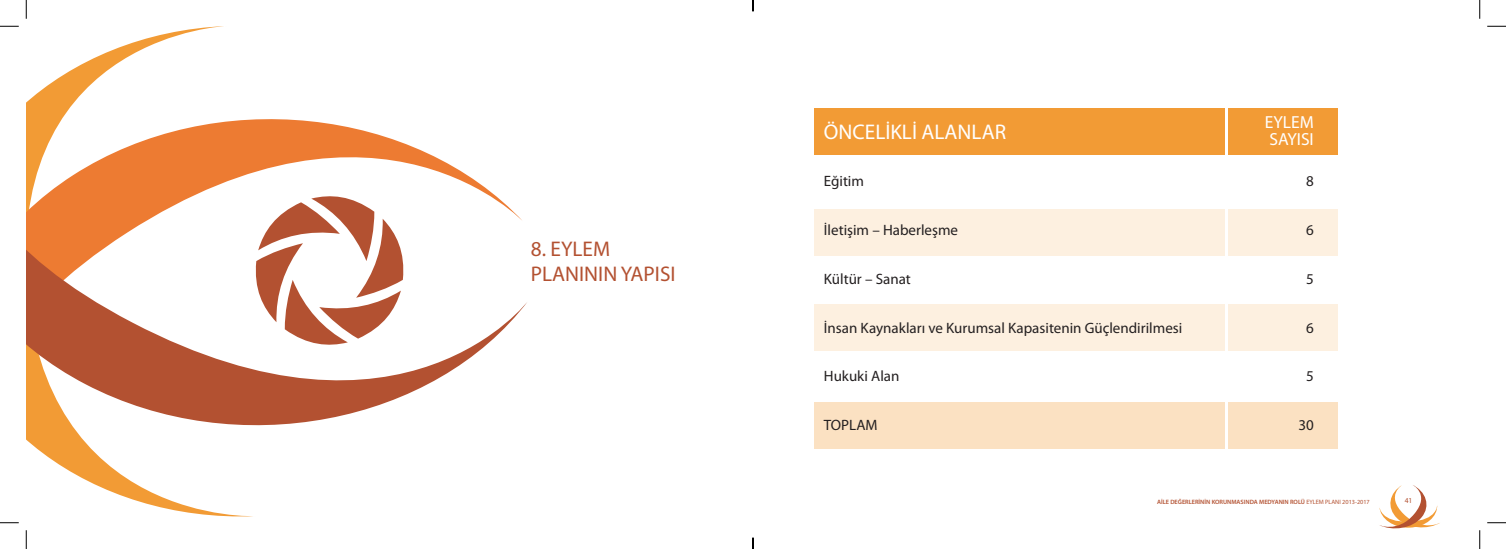
<style>
.page{position:relative;width:1506px;height:549px;background:#fff}
.page>*{position:absolute;margin:0;border:0;box-sizing:border-box;transform-origin:0 0}
.t1{font:21.25px/25px "Myriad Pro";color:#b35131}
.t2{font:21.25px "Myriad Pro";color:#fff}
.t3{font:17.5px/17.1px "Myriad Pro";color:#fff}
.t4{font:15px "Myriad Pro";color:#231f20}
.t5{font:7.5px "Myriad Pro";color:#b35131}
.t6{font:600 6.25px "Myriad Pro";color:#b35131}
.s1{font-weight:400}
</style>
<div class="page">
<svg style="left:1379px;top:485px;width:61px;height:44px"></svg>
<div style="left:814px;top:208px;width:523px;height:47px;background:#fdf0e0"></div>
<div style="left:814px;top:304px;width:523px;height:47px;background:#fdf0e0"></div>
<div style="left:814px;top:402px;width:523px;height:47px;background:#fbe1c2"></div>
<svg style="left:58px;top:464px;width:195px;height:53px"></svg>
<svg style="left:26px;top:26px;width:501px;height:438px"></svg>
<svg style="left:253px;top:194px;width:152px;height:153px"></svg>
<div style="left:814px;top:108px;width:523px;height:47px;background:#f29b35"></div>
<hr style="left:1225px;top:94px;width:2px;height:369px;background:#fff">
<svg style="left:0;top:25px;width:19px;height:2px"></svg>
<svg style="left:1487px;top:25px;width:18px;height:2px"></svg>
<svg style="left:0;top:522px;width:19px;height:1px"></svg>
<svg style="left:1487px;top:522px;width:18px;height:1px"></svg>
<svg style="left:25px;top:0;width:2px;height:19px"></svg>
<svg style="left:25px;top:530px;width:2px;height:19px"></svg>
<svg style="left:1479px;top:0;width:1px;height:19px"></svg>
<svg style="left:1479px;top:530px;width:1px;height:19px"></svg>
<svg style="left:752px;top:537px;width:1px;height:12px"></svg>
<h1 class="t1" style="left:531px;top:236px;width:146px">8. EYLEM<br>PLANININ YAPISI</h1>
<h1 class="t2" style="left:823px;top:119px;width:184px">ÖNCELİKLİ ALANLAR</h1>
<p class="t3" style="left:1264px;top:113px;width:50px">EYLEM<br>SAYISI</p>
<p class="t4" style="left:823px;top:172px;width:42px">Eğitim</p>
<p class="t4" style="left:823px;top:221px;width:136px">İletişim – Haberleşme</p>
<p class="t4" style="left:823px;top:269px;width:88px">Kültür – Sanat</p>
<p class="t4" style="left:823px;top:318px;width:360px">İnsan Kaynakları ve Kurumsal Kapasitenin Güçlendirilmesi</p>
<p class="t4" style="left:823px;top:367px;width:77px">Hukuki Alan</p>
<p class="t4" style="left:823px;top:415px;width:55px">TOPLAM</p>
<p class="t4" style="left:1305px;top:172px;width:9px">8</p>
<p class="t4" style="left:1305px;top:221px;width:9px">6</p>
<p class="t4" style="left:1305px;top:269px;width:9px">5</p>
<p class="t4" style="left:1305px;top:318px;width:9px">6</p>
<p class="t4" style="left:1305px;top:367px;width:9px">5</p>
<p class="t4" style="left:1298px;top:415px;width:17px">30</p>
<p class="t6" style="left:1157px;top:498px;width:214px">AİLE DEĞERLERİNİN KORUNMASINDA MEDYANIN ROLÜ <span class="s1">EYLEM PLANI 2013-2017</span></p>
<p class="t5" style="left:1404px;top:495px;width:9px">41</p>
</div>
